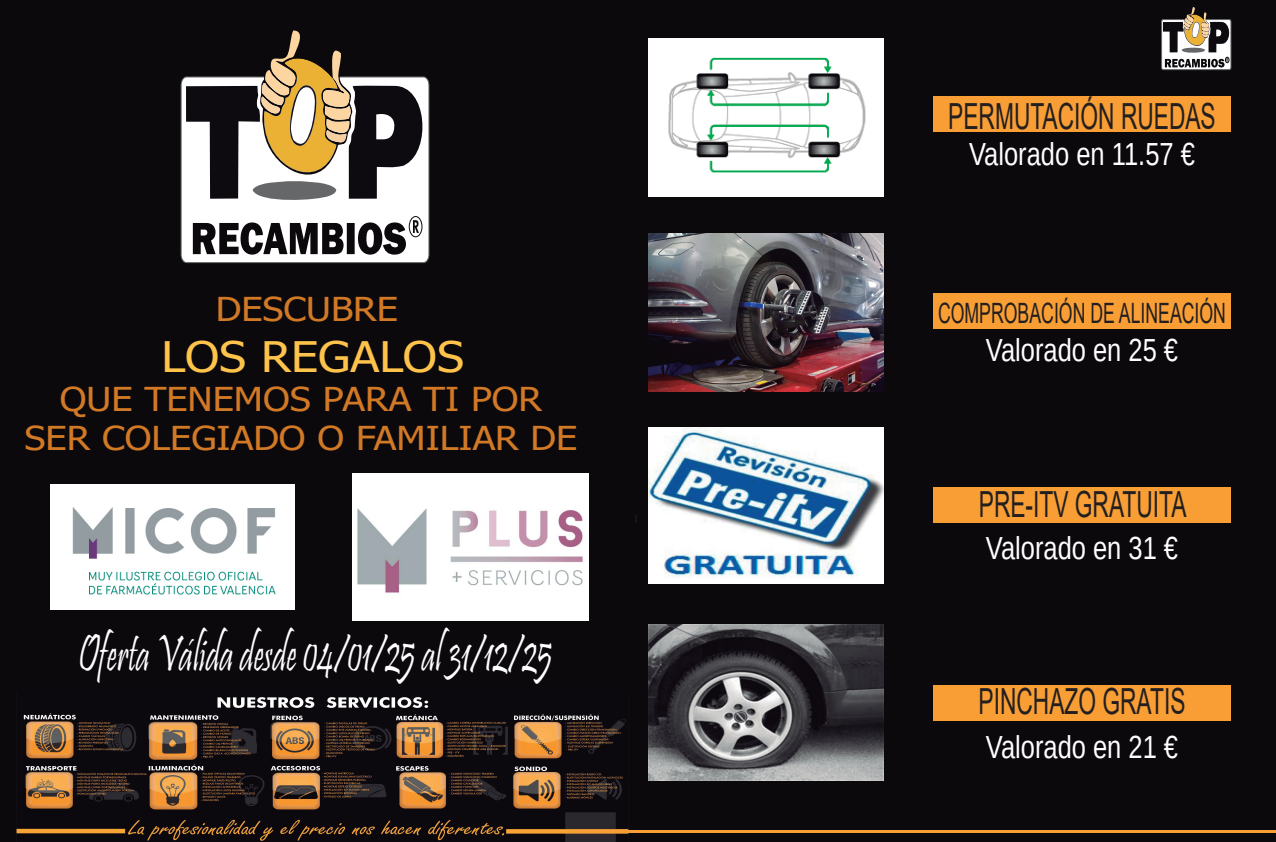
<style>
.page{position:relative;width:1276px;height:842px;background:#0c090d}
.page>*{position:absolute;margin:0;border:0;box-sizing:border-box;transform-origin:0 0}
.t1{font:52.4px "Pristina";color:#fff;scale:.66 1}
.t2{font:42px "Tahoma";color:#fec34a;scale:1.15 1}
.t3{font:36px "Arial";color:#231f20;scale:.63 1}
.t4{font:32.9px/39.5px "Tahoma";color:#d27926;text-align:center;scale:1.15 1}
.t5{font:31.9px "Arimo";color:#fff;scale:.8 1}
.t6{font:28px "Arial";color:#231f20;scale:.63 1}
</style>
<div class="page">
<svg style="left:180px;top:76px;width:250px;height:187px;background:#eee"></svg>
<svg style="left:193px;top:222px;width:213px;height:33px"></svg>
<svg style="left:186px;top:30px;width:244px;height:174px"></svg>
<div style="left:409px;top:216px;width:13px;height:21px;border:1px solid #0c090d;border-radius:50%"></div>
<svg style="left:413px;top:220px;width:6px;height:13px"></svg>
<img style="left:649px;top:39px;width:235px;height:158px">
<div style="left:933px;top:97px;width:298px;height:35px;background:#f89e34"></div>
<img style="left:649px;top:233px;width:235px;height:158px">
<img style="left:649px;top:427px;width:235px;height:157px">
<img style="left:649px;top:625px;width:235px;height:156px">
<img style="left:17px;top:697px;width:612px;height:145px">
<hr style="left:569px;top:830px;width:707px;height:2px;background:#f89e34">
<div style="left:933px;top:685px;width:298px;height:35px;background:#f89e34"></div>
<div style="left:933px;top:488px;width:298px;height:35px;background:#f89e34"></div>
<div style="left:933px;top:294px;width:298px;height:35px;background:#f89e34"></div>
<svg style="left:1161px;top:7px;width:70px;height:63px"></svg>
<img style="left:50px;top:484px;width:244px;height:126px">
<img style="left:352px;top:473px;width:236px;height:147px">
<p class="t4" style="left:216px;top:291px;width:160px">DESCUBRE</p>
<h2 class="t2" style="left:162px;top:328px;width:264px">LOS REGALOS</h2>
<p class="t4" style="left:25px;top:381px;width:482px">QUE TENEMOS PARA TI POR<br>SER COLEGIADO O FAMILIAR DE</p>
<h1 class="t1" style="left:78px;top:624px;width:720px">Oferta Válida desde 04/01/25 al 31/12/25</h1>
<p class="t3" style="left:948px;top:92px;width:426px">PERMUTACIÓN RUEDAS</p>
<p class="t5" style="left:969px;top:134px;width:284px">Valorado en 11.57 €</p>
<p class="t6" style="left:938px;top:294px;width:459px">COMPROBACIÓN DE ALINEACIÓN</p>
<p class="t5" style="left:986px;top:330px;width:242px">Valorado en 25 €</p>
<p class="t3" style="left:979px;top:479px;width:331px">PRE-ITV GRATUITA</p>
<p class="t5" style="left:986px;top:528px;width:242px">Valorado en 31 €</p>
<p class="t3" style="left:978px;top:676px;width:330px">PINCHAZO GRATIS</p>
<p class="t5" style="left:986px;top:727px;width:242px">Valorado en 21 €</p>
</div>
